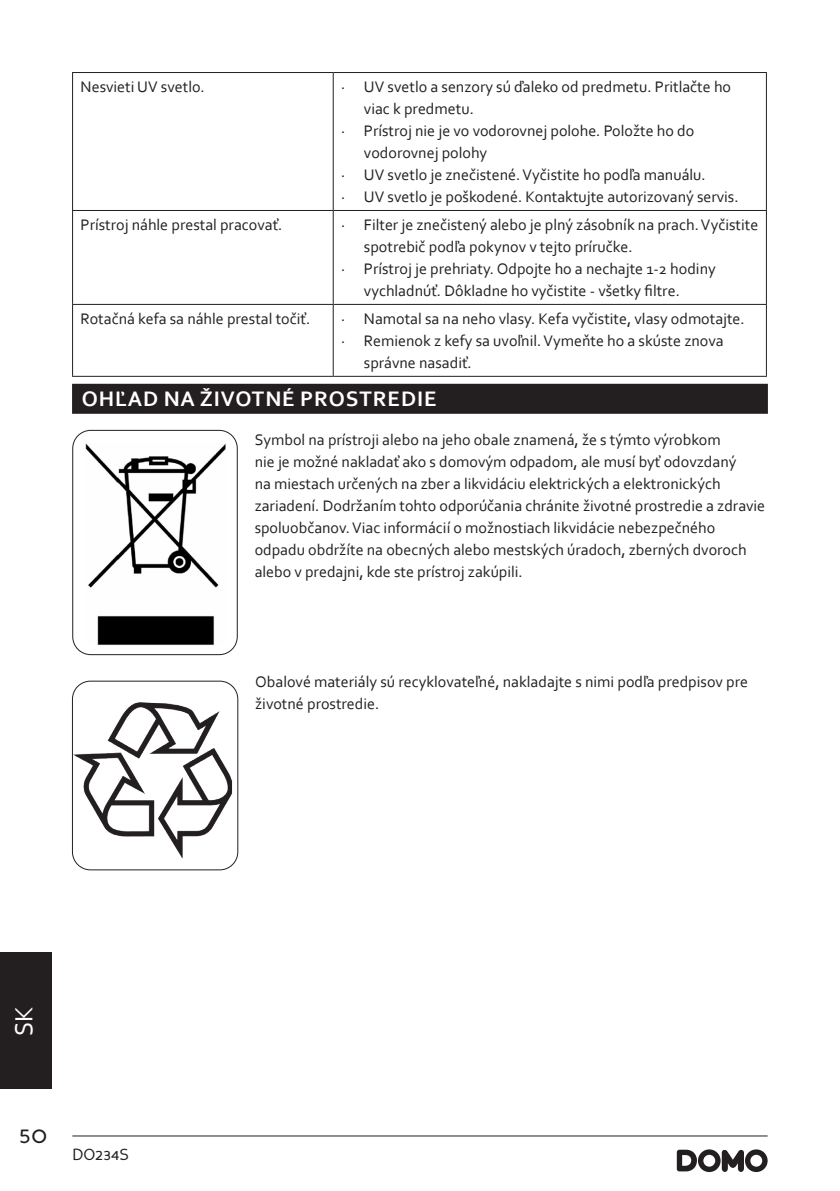
<style>
.page{position:relative;width:840px;height:1191px;background:#fff}
.page>*{position:absolute;margin:0;border:0;box-sizing:border-box;transform-origin:0 0}
.t1{font:26px "Corbel";color:#fff}
.t2{font:24px "Perspective Sans";color:#231f20}
.TITEL_NIVEAU_1{font:700 22px "Corbel";letter-spacing:.04em;color:#fff}
.TEKST{font:16px/22px "Corbel";color:#231f20}
.t3{font:16px "Perspective Sans";color:#231f20}
</style>
<div class="page">
<hr style="left:72px;top:1135px;width:695px;height:1px;background:#231f20">
<svg style="left:676px;top:1149px;width:91px;height:23px"></svg>
<div style="left:0;top:952px;width:51px;height:137px;background:#231f20"></div>
<div style="left:72px;top:384px;width:695px;height:30px;background:#231f20"></div>
<hr style="left:72px;top:72px;width:261px;height:1px;background:#231f20">
<hr style="left:72px;top:73px;width:1px;height:137px;background:#231f20">
<hr style="left:333px;top:72px;width:433px;height:1px;background:#231f20">
<hr style="left:332px;top:73px;width:1px;height:137px;background:#231f20">
<hr style="left:765px;top:73px;width:1px;height:137px;background:#231f20">
<hr style="left:72px;top:210px;width:261px;height:1px;background:#231f20">
<hr style="left:72px;top:211px;width:1px;height:93px;background:#231f20">
<hr style="left:333px;top:210px;width:433px;height:1px;background:#231f20">
<hr style="left:332px;top:211px;width:1px;height:93px;background:#231f20">
<hr style="left:765px;top:211px;width:1px;height:93px;background:#231f20">
<hr style="left:72px;top:304px;width:261px;height:1px;background:#231f20">
<hr style="left:72px;top:305px;width:1px;height:71px;background:#231f20">
<hr style="left:333px;top:304px;width:433px;height:1px;background:#231f20">
<hr style="left:332px;top:305px;width:1px;height:71px;background:#231f20">
<hr style="left:765px;top:305px;width:1px;height:71px;background:#231f20">
<hr style="left:72px;top:376px;width:261px;height:1px;background:#231f20">
<hr style="left:333px;top:376px;width:433px;height:1px;background:#231f20">
<img style="left:78px;top:436px;width:148px;height:209px">
<div style="left:72px;top:430px;width:165px;height:225px;border:1px solid #231f20;border-radius:18px"></div>
<img style="left:72px;top:702px;width:160px;height:156px">
<div style="left:72px;top:681px;width:166px;height:189px;border:1px solid #231f20;border-radius:18px"></div>
<p class="TEKST" style="left:80px;top:76px;width:126px">Nesvieti UV svetlo.</p>
<p class="TEKST" style="left:364px;top:76px;width:368px;text-indent:-23px">· UV svetlo a senzory sú ďaleko od predmetu. Pritlačte ho viac k predmetu.</p>
<p class="TEKST" style="left:364px;top:120px;width:331px;text-indent:-23px">· Prístroj nie je vo vodorovnej polohe. Položte ho do vodorovnej polohy</p>
<p class="TEKST" style="left:341px;top:164px;width:366px">· UV svetlo je znečistené. Vyčistite ho podľa manuálu.</p>
<p class="TEKST" style="left:341px;top:186px;width:398px">· UV svetlo je poškodené. Kontaktujte autorizovaný servis.</p>
<p class="TEKST" style="left:80px;top:214px;width:203px">Prístroj náhle prestal pracovať.</p>
<p class="TEKST" style="left:364px;top:214px;width:396px;text-indent:-23px">· Filter je znečistený alebo je plný zásobník na prach. Vyčistite spotrebič podľa pokynov v tejto príručke.</p>
<p class="TEKST" style="left:364px;top:258px;width:353px;text-indent:-23px">· Prístroj je prehriaty. Odpojte ho a nechajte 1-2 hodiny vychladnúť. Dôkladne ho vyčistite - všetky filtre.</p>
<p class="TEKST" style="left:80px;top:307px;width:231px">Rotačná kefa sa náhle prestal točiť.</p>
<p class="TEKST" style="left:341px;top:307px;width:405px">· Namotal sa na neho vlasy. Kefa vyčistite, vlasy odmotajte.</p>
<p class="TEKST" style="left:364px;top:329px;width:361px;text-indent:-23px">· Remienok z kefy sa uvoľnil. Vymeňte ho a skúste znova správne nasadiť.</p>
<p class="TITEL_NIVEAU_1" style="left:82px;top:385px;width:356px">OHĽAD NA ŽIVOTNÉ PROSTREDIE</p>
<p class="TEKST" style="left:254px;top:428px;width:512px">Symbol na prístroji alebo na jeho obale znamená, že s týmto výrobkom<br>nie je možné nakladať ako s domovým odpadom, ale musí byť odovzdaný<br>na miestach určených na zber a likvidáciu elektrických a elektronických zariadení. Dodržaním tohto odporúčania chránite životné prostredie a zdravie spoluobčanov. Viac informácií o možnostiach likvidácie nebezpečného odpadu obdržíte na obecných alebo mestských úradoch, zberných dvoroch alebo v predajni, kde ste prístroj zakúpili.</p>
<p class="TEKST" style="left:255px;top:670px;width:494px">Obalové materiály sú recyklovateľné, nakladajte s nimi podľa predpisov pre životné prostredie.</p>
<h1 class="t1" style="left:8px;top:1036px;width:32px;rotate:-90deg">SK</h1>
<h2 class="t2" style="left:19px;top:1120px;width:30px">50</h2>
<p class="t3" style="left:72px;top:1145px;width:58px">DO234S</p>
</div>
